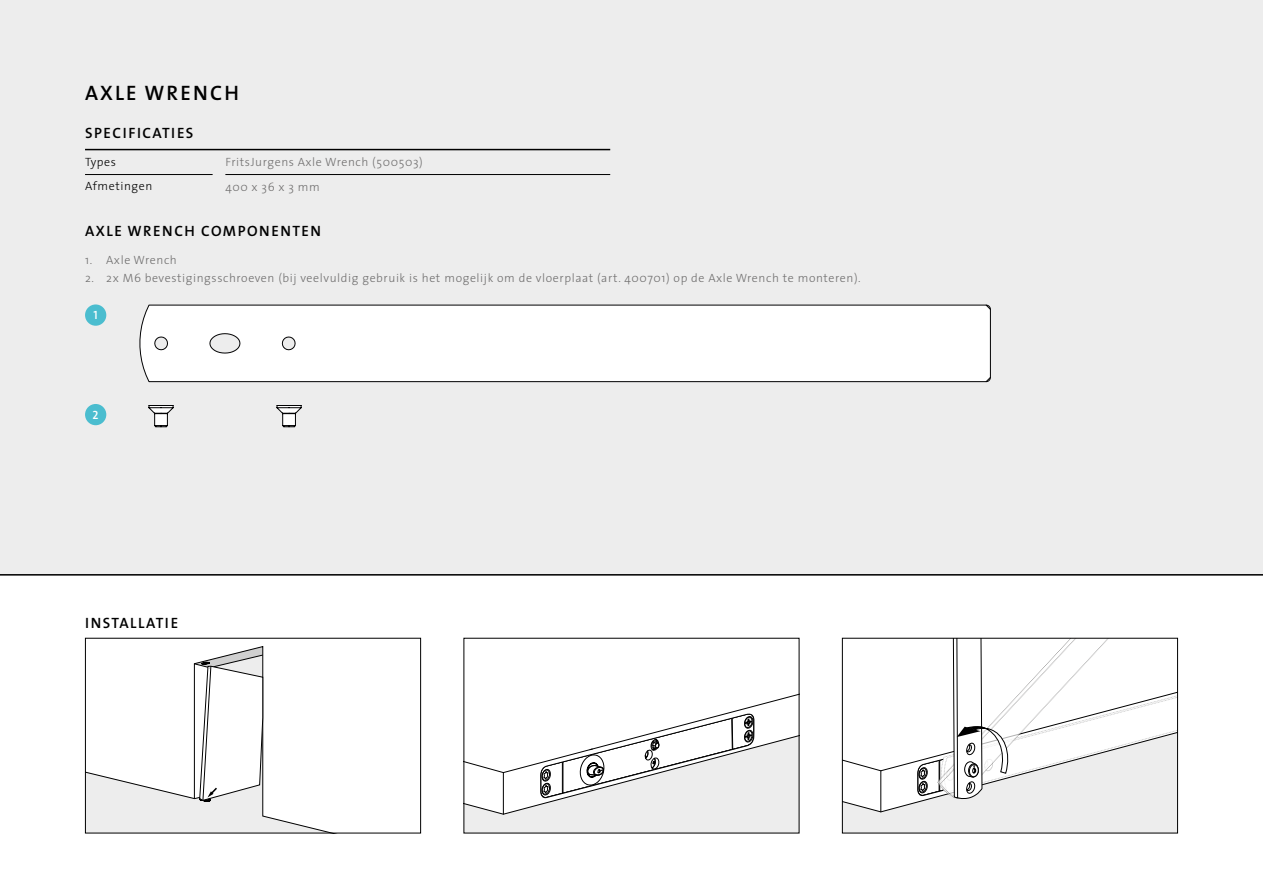
<style>
.page{position:relative;width:1263px;height:893px;background:#fff}
.page>*{position:absolute;margin:0;border:0;box-sizing:border-box;transform-origin:0 0}
.t1{font:21px "The Sans Semi Bold Caps";letter-spacing:.1em;color:#000}
.t2{font:15px "The Sans Semi Bold Caps";letter-spacing:.1em;color:#000}
.t3{font:300 12px "The Sans";letter-spacing:.05em;color:#706f6f}
.t4{font:300 12px "The Sans";letter-spacing:.05em;color:#000}
.t5{font:12px "The Sans Semi Bold Caps";color:#fff}
</style>
<div class="page">
<div style="left:0;top:0;width:1263px;height:576px;background:#ededed"></div>
<hr style="left:0;top:574px;width:1263px;height:2px;background:#000">
<div style="left:85px;top:304px;width:21px;height:22px;background:#4bbdcf;border-radius:50%"></div>
<div style="left:85px;top:404px;width:21px;height:21px;background:#4bbdcf;border-radius:50%"></div>
<svg style="left:87px;top:646px;width:238px;height:185px"></svg>
<div style="left:85px;top:638px;width:336px;height:195px;border:1px solid #000"></div>
<svg style="left:465px;top:694px;width:332px;height:137px"></svg>
<svg style="left:844px;top:640px;width:332px;height:191px"></svg>
<div style="left:842px;top:638px;width:336px;height:195px;border:1px solid #000"></div>
<div style="left:140px;top:305px;width:851px;height:77px;background:#fff"></div>
<svg style="left:986px;top:377px;width:5px;height:5px"></svg>
<svg style="left:986px;top:305px;width:5px;height:5px"></svg>
<svg style="left:149px;top:405px;width:24px;height:22px"></svg>
<svg style="left:277px;top:405px;width:24px;height:22px"></svg>
<hr style="left:85px;top:149px;width:525px;height:1px;background:#000">
<hr style="left:85px;top:174px;width:128px;height:1px;background:#000">
<hr style="left:225px;top:174px;width:385px;height:1px;background:#000">
<h1 class="t1" style="left:85px;top:76px;width:155px">AXLE WRENCH</h1>
<p class="t2" style="left:85px;top:121px;width:110px">SPECIFICATIES</p>
<p class="t4" style="left:85px;top:152px;width:32px">Types</p>
<p class="t3" style="left:225px;top:152px;width:199px">FritsJurgens Axle Wrench (500503)</p>
<p class="t4" style="left:85px;top:176px;width:69px">Afmetingen</p>
<p class="t3" style="left:225px;top:177px;width:96px">400 x 36 x 3 mm</p>
<p class="t2" style="left:85px;top:219px;width:237px">AXLE WRENCH COMPONENTEN</p>
<p class="t3" style="left:85px;top:250px;width:93px">1. Axle Wrench</p>
<p class="t3" style="left:85px;top:268px;width:777px">2. 2x M6 bevestigingsschroeven (bij veelvuldig gebruik is het mogelijk om de vloerplaat (art. 400701) op de Axle Wrench te monteren).</p>
<p class="t5" style="left:93px;top:305px;width:6px">1</p>
<p class="t5" style="left:92px;top:405px;width:7px">2</p>
<p class="t2" style="left:85px;top:610px;width:95px">INSTALLATIE</p>
</div>
